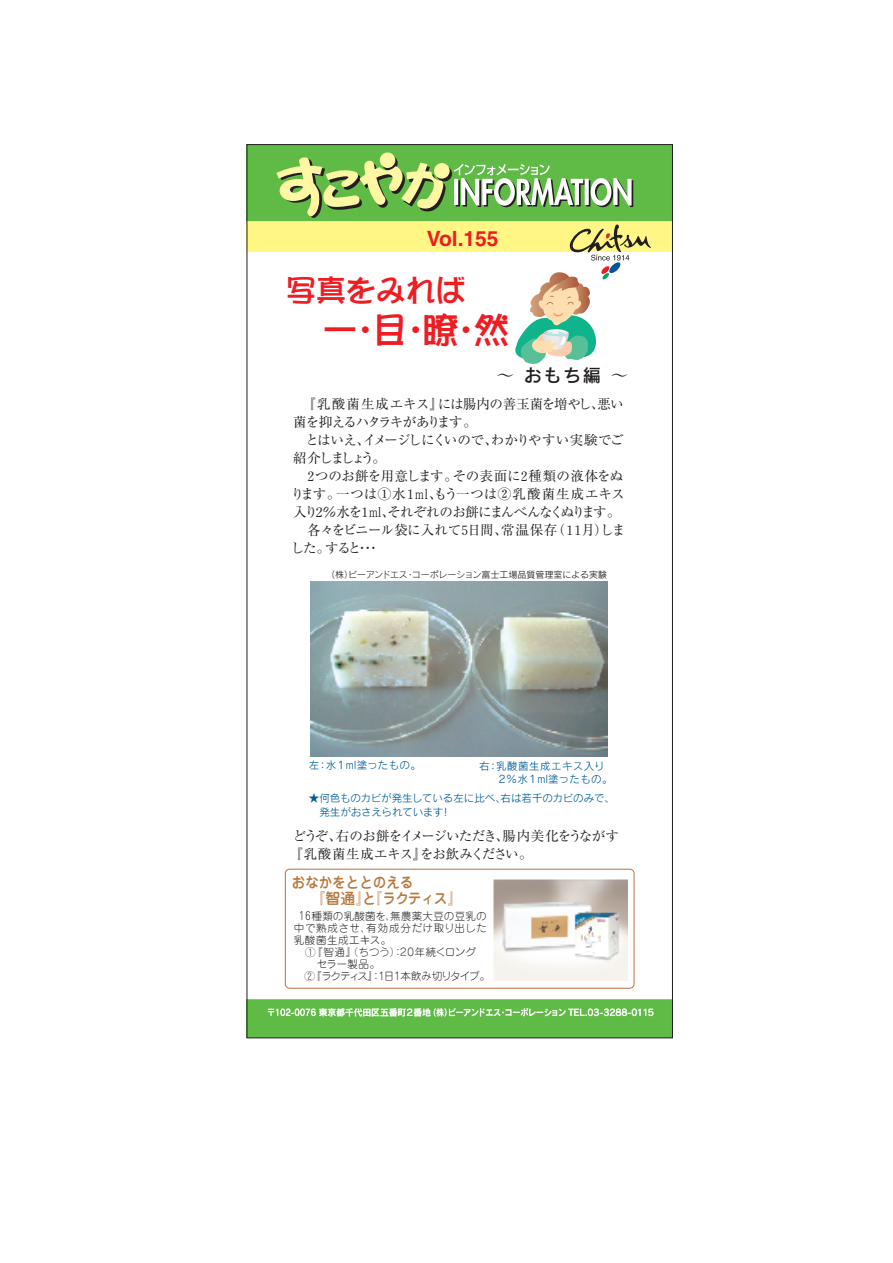
<style>
.page{position:relative;width:893px;height:1263px;background:#fff}
.page>*{position:absolute;margin:0;border:0;box-sizing:border-box;transform-origin:0 0}
.t1{font:36px "DFPOP1 Std W7";color:#ee1d23}
.t2{font:30px "DFPOP1 Std W7";color:#ee1d23}
.t3{font:700 21px "Helvetica";color:#ee1d23}
.t4{font:18px "Rodin CID DB";color:#231f20}
.t5{font:500 15px/16.5px "Jun 34";color:#b8793e;scale:.9 1}
.t6{font:13.5px/18px "Ryumin";letter-spacing:-.05em;color:#231f20}
.t7{font:13.5px/18px "Ryumin";letter-spacing:-.1em;color:#231f20}
.t8{font:13.5px "Ryumin";letter-spacing:-.105em;color:#231f20}
.t9{font:13.5px "Ryumin";letter-spacing:.04em;color:#231f20}
.t10{font:13.5px "Ryumin";letter-spacing:-.03em;color:#231f20}
.t11{font:300 10.5px/12px "Jun 101";letter-spacing:.015em;color:#231f20;text-align:justify}
.t12{font:10.5px/13.5px "Rodin CID M";color:#005e96}
.t13{font:10.5px/13.5px "Rodin CID M";letter-spacing:.03em;color:#005e96}
.t14{font:300 10.5px "Jun 101";letter-spacing:-.07em;color:#231f20}
.t15{font:9px "Rodin CID DB";letter-spacing:-.025em;color:#fff;scale:.9 1}
.t16{font:9px "Rodin CID M";color:#231f20}
.s1{font-family:"Ryumin"}
</style>
<div class="page">
<svg style="left:249px;top:999px;width:422px;height:37px;background:#6abf51"></svg>
<div style="left:285px;top:869px;width:349px;height:119px;border:1px solid #be704c;border-radius:4px"></div>
<img style="left:493px;top:879px;width:135px;height:101px">
<img style="left:310px;top:582px;width:297px;height:174px">
<svg style="left:249px;top:146px;width:422px;height:218px"></svg>
<h3 class="t3" style="left:427px;top:226px;width:73px">Vol.155</h3>
<h2 class="t2" style="left:286px;top:274px;width:182px">写真をみれば</h2>
<h1 class="t1" style="left:322px;top:310px;width:189px">一・目・瞭・然</h1>
<h3 class="t4" style="left:496px;top:363px;width:133px"><span class="s1">～</span>おもち編<span class="s1">～</span></h3>
<p class="t6" style="left:293px;top:394px;width:332px;text-indent:10px">『乳酸菌生成エキス』には腸内の善玉菌を増やし、悪い菌を抑えるハタラキがあります。</p>
<p class="t7" style="left:293px;top:430px;width:332px;text-indent:12px">とはいえ、イメージしにくいので、わかりやすい実験でご紹介しましょう。</p>
<p class="t10" style="left:304px;top:468px;width:321px">２つのお餅を用意します。その表面に２種類の液体をぬ</p>
<p class="t9" style="left:291px;top:486px;width:336px">ります。一つは①水１ml、もう一つは②乳酸菌生成エキス</p>
<p class="t8" style="left:293px;top:504px;width:329px">入り2％水を１ml、それぞれのお餅にまんべんなくぬります。</p>
<p class="t6" style="left:307px;top:520px;width:319px">各々をビニール袋に入れて５日間、常温保存（１１月）しま</p>
<p class="t6" style="left:291px;top:538px;width:91px">した。すると・・・</p>
<p class="t16" style="left:326px;top:568px;width:283px">（株）ビーアンドエス・コーポレーション富士工場品質管理室による実験</p>
<p class="t13" style="left:309px;top:758px;width:114px">左：水１ml塗ったもの。</p>
<p class="t13" style="left:499px;top:758px;width:116px;text-indent:-19px">右：乳酸菌生成エキス入り<br>2%水１ｍｌ塗ったもの。</p>
<p class="t12" style="left:319px;top:791px;width:297px;text-indent:-10px">★何色ものカビが発生している左に比べ、右は若千のカビのみで、発生がおさえられています！</p>
<p class="t6" style="left:290px;top:827px;width:331px">どうぞ、右のお餅をイメージいただき、腸内美化をうながす『乳酸菌生成エキス』をお飲みください。</p>
<p class="t5" style="left:312px;top:873px;width:167px;text-indent:-20px">おなかをととのえる<br>『智通』と『ラクティス』</p>
<p class="t11" style="left:294px;top:910px;width:194px">１６種類の乳酸菌を、無農薬大豆の豆乳の中で熟成させ、有効成分だけ取り出した乳酸菌生成エキス。</p>
<p class="t11" style="left:305px;top:946px;width:173px">①『智通』（ちつう）：20年続くロング</p>
<p class="t11" style="left:317px;top:958px;width:65px">セラー製品。</p>
<p class="t14" style="left:305px;top:969px;width:187px">②『ラクティス』：1日1本飲み切りタイプ。</p>
<p class="t15" style="left:267px;top:1006px;width:432px">〒102-0076 東京都千代田区五番町２番地（株）ビーアンドエス・コーポレーション TEL.03-3288-0115</p>
</div>
